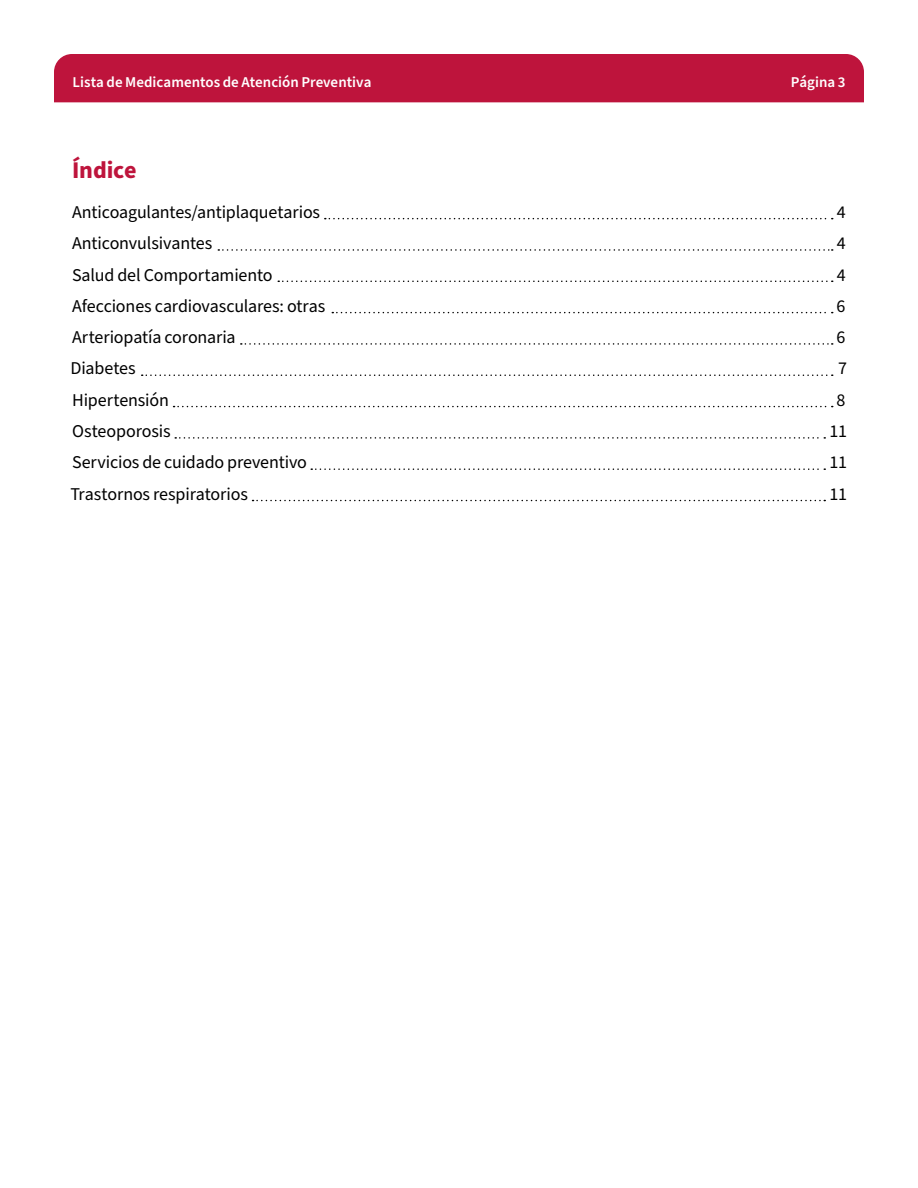
<style>
.page{position:relative;width:918px;height:1188px;background:#fff}
.page>*{position:absolute;margin:0;border:0;box-sizing:border-box;transform-origin:0 0}
.t1{font:700 24px "Source Sans Pro";letter-spacing:-.005em;color:#be143c}
.TOC_body_text{font:18px "Source Sans Pro";letter-spacing:-.01em;color:#000}
.t2{font:600 15px "Source Sans Pro";color:#fff}
</style>
<div class="page">
<svg style="left:325px;top:218px;width:508px;height:1px"></svg>
<svg style="left:218px;top:249px;width:615px;height:2px"></svg>
<svg style="left:278px;top:281px;width:555px;height:1px"></svg>
<svg style="left:332px;top:312px;width:501px;height:1px"></svg>
<svg style="left:241px;top:343px;width:592px;height:2px"></svg>
<svg style="left:142px;top:374px;width:691px;height:2px"></svg>
<svg style="left:174px;top:406px;width:659px;height:1px"></svg>
<svg style="left:175px;top:437px;width:650px;height:2px"></svg>
<svg style="left:311px;top:468px;width:514px;height:2px"></svg>
<svg style="left:253px;top:500px;width:572px;height:1px"></svg>
<div style="left:54px;top:54px;width:810px;height:48px;background:#be143c"></div>
<p class="t2" style="left:73px;top:72px;width:300px">Lista de Medicamentos de Atención Preventiva</p>
<p class="t2" style="left:791px;top:72px;width:56px">Página 3</p>
<p class="t1" style="left:72px;top:153px;width:66px">Índice</p>
<p class="TOC_body_text" style="left:72px;top:200px;width:250px">Anticoagulantes/antiplaquetarios</p>
<p class="TOC_body_text" style="left:837px;top:200px;width:10px">4</p>
<p class="TOC_body_text" style="left:72px;top:231px;width:142px">Anticonvulsivantes</p>
<p class="TOC_body_text" style="left:837px;top:231px;width:10px">4</p>
<p class="TOC_body_text" style="left:72px;top:263px;width:202px">Salud del Comportamiento</p>
<p class="TOC_body_text" style="left:837px;top:263px;width:10px">4</p>
<p class="TOC_body_text" style="left:72px;top:294px;width:255px">Afecciones cardiovasculares: otras</p>
<p class="TOC_body_text" style="left:836px;top:294px;width:10px">6</p>
<p class="TOC_body_text" style="left:72px;top:325px;width:165px">Arteriopatía coronaria</p>
<p class="TOC_body_text" style="left:837px;top:325px;width:10px">6</p>
<p class="TOC_body_text" style="left:71px;top:356px;width:67px">Diabetes</p>
<p class="TOC_body_text" style="left:838px;top:356px;width:10px">7</p>
<p class="TOC_body_text" style="left:72px;top:388px;width:98px">Hipertensión</p>
<p class="TOC_body_text" style="left:837px;top:388px;width:10px">8</p>
<p class="TOC_body_text" style="left:72px;top:419px;width:100px">Osteoporosis</p>
<p class="TOC_body_text" style="left:830px;top:419px;width:19px">11</p>
<p class="TOC_body_text" style="left:72px;top:450px;width:236px">Servicios de cuidado preventivo</p>
<p class="TOC_body_text" style="left:830px;top:450px;width:19px">11</p>
<p class="TOC_body_text" style="left:70px;top:482px;width:179px">Trastornos respiratorios</p>
<p class="TOC_body_text" style="left:830px;top:482px;width:19px">11</p>
</div>
